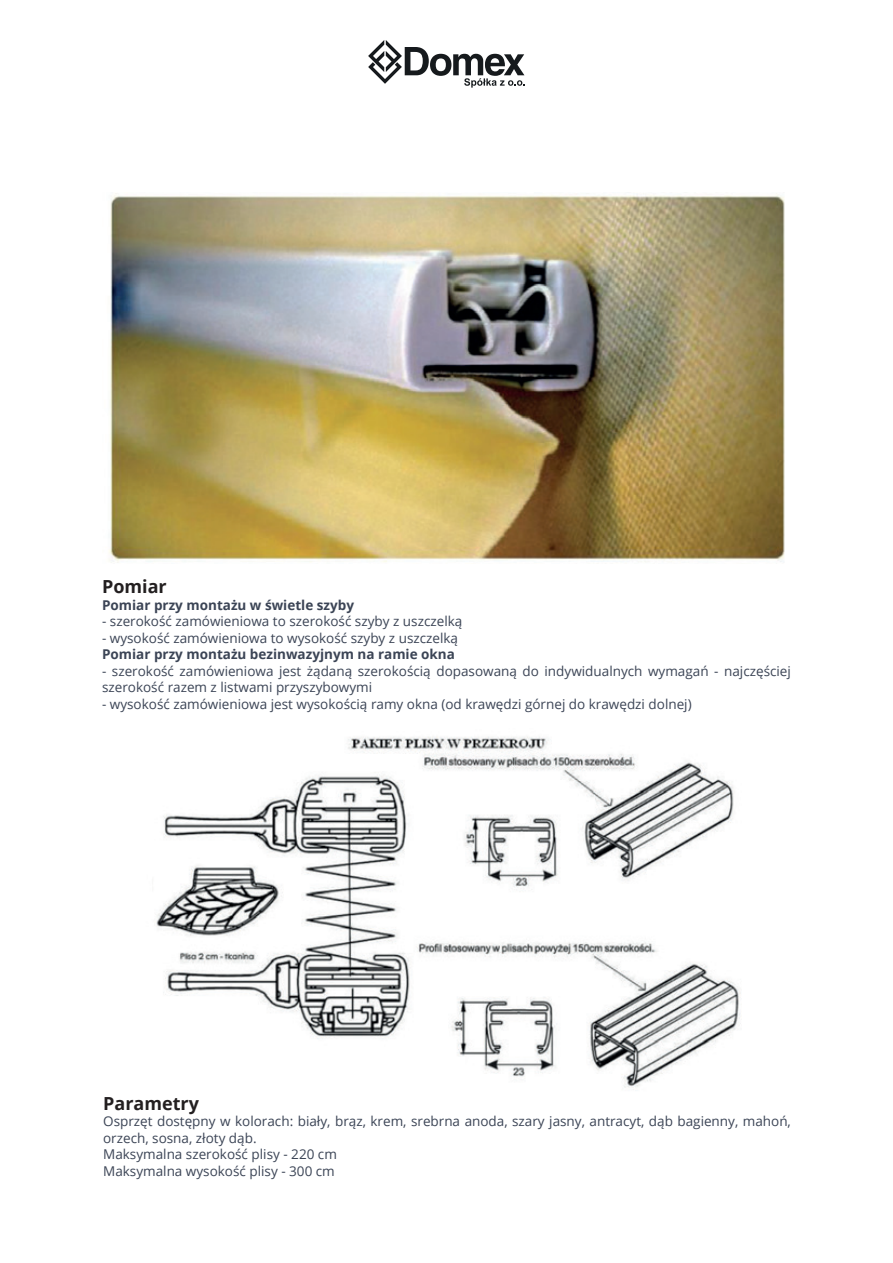
<style>
.page{position:relative;width:893px;height:1263px;background:#fff}
.page>*{position:absolute;margin:0;border:0;box-sizing:border-box;transform-origin:0 0}
.t1{font:700 18px "Open Sans";color:#231f20}
.t2{font:13.5px/16.5px "Open Sans";color:#3b4455}
.t3{font:700 13.5px "Open Sans";color:#3b4455}
</style>
<div class="page">
<svg style="left:368px;top:40px;width:157px;height:48px"></svg>
<img style="left:109px;top:193px;width:676px;height:370px">
<img style="left:156px;top:736px;width:585px;height:352px">
<h1 class="t1" style="left:102px;top:574px;width:66px">Pomiar</h1>
<p class="t3" style="left:102px;top:595px;width:254px">Pomiar przy montażu w świetle szyby</p>
<p class="t2" style="left:102px;top:613px;width:362px">- szerokość zamówieniowa to szerokość szyby z uszczelką</p>
<p class="t2" style="left:102px;top:629px;width:358px">- wysokość zamówieniowa to wysokość szyby z uszczelką</p>
<p class="t3" style="left:102px;top:645px;width:354px">Pomiar przy montażu bezinwazyjnym na ramie okna</p>
<p class="t2" style="left:102px;top:662px;width:690px">- szerokość zamówieniowa jest żądaną szerokością dopasowaną do indywidualnych wymagań - najczęściej szerokość razem z listwami przyszybowymi</p>
<p class="t2" style="left:102px;top:695px;width:591px">- wysokość zamówieniowa jest wysokością ramy okna (od krawędzi górnej do krawędzi dolnej)</p>
<h1 class="t1" style="left:103px;top:1091px;width:97px">Parametry</h1>
<p class="t2" style="left:103px;top:1113px;width:689px">Osprzęt dostępny w kolorach: biały, brąz, krem, srebrna anoda, szary jasny, antracyt, dąb bagienny, mahoń, orzech, sosna, złoty dąb.<br>Maksymalna szerokość plisy - 220 cm<br>Maksymalna wysokość plisy - 300 cm</p>
</div>
